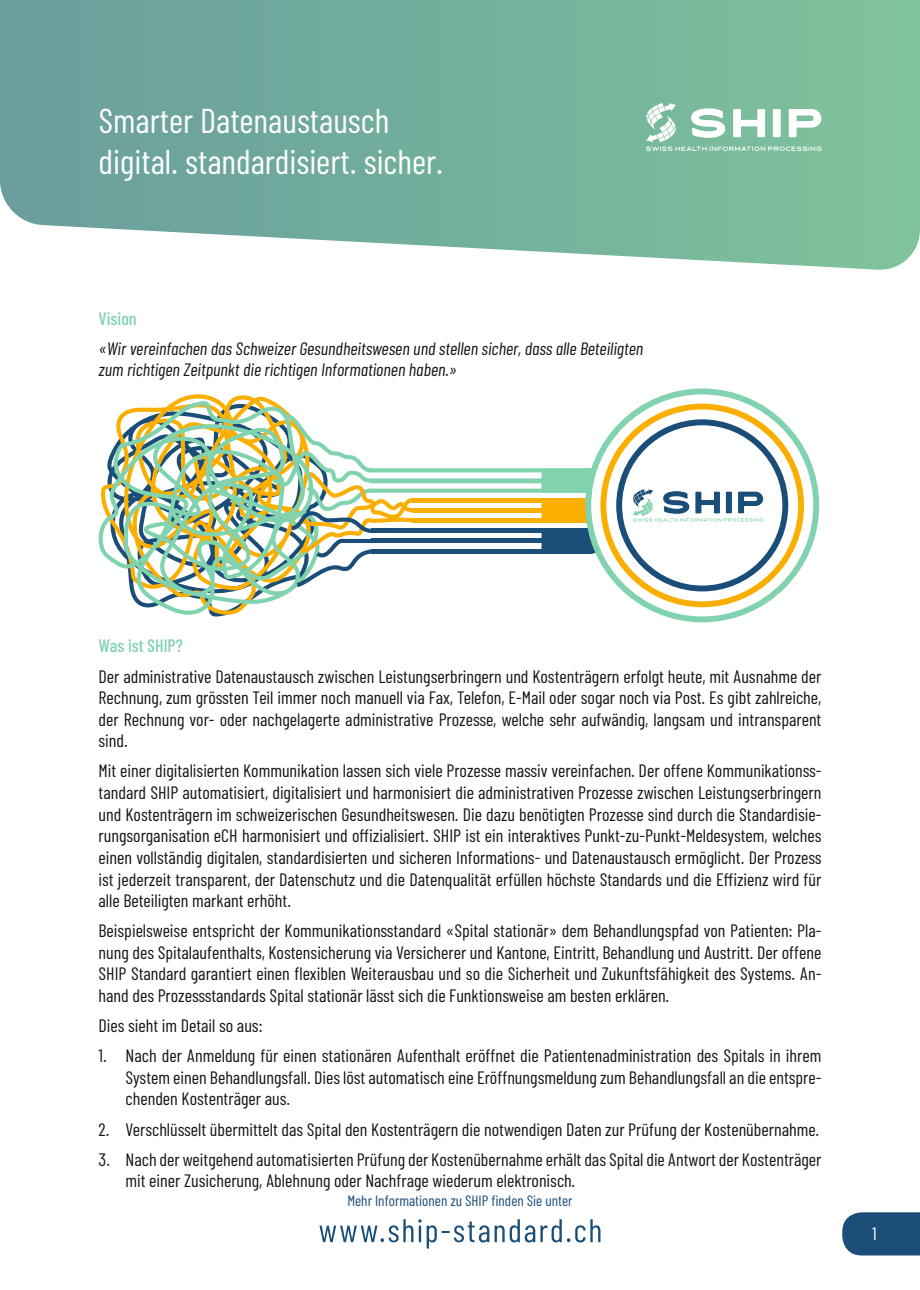
<style>
.page{position:relative;width:920px;height:1290px;background:#fff}
.page>*{position:absolute;margin:0;border:0;box-sizing:border-box;transform-origin:0 0}
.t1{font:34.5px/41.4px "Barlow Condensed";color:#fff}
.t2{font:18px/21.6px "Barlow Condensed";color:#131413;text-align:justify}
.t3{font:italic 18px/21.6px "Barlow Condensed";color:#131413}
.t4{font:500 18px "Barlow Condensed";color:#81d2af}
.t5{font:18px "Barlow Condensed";color:#fff}
.t6{font:15px "Barlow Condensed";color:#1a4d77}
</style>
<div class="page">
<svg style="left:842px;top:1212px;width:78px;height:43px;background:#26567e"></svg>
<svg style="left:0;top:0;width:920px;height:270px;background:#80b7a5"></svg>
<svg style="left:319px;top:1219px;width:281px;height:29px"></svg>
<svg style="left:646px;top:103px;width:175px;height:48px"></svg>
<svg style="left:101px;top:394px;width:312px;height:221px"></svg>
<svg style="left:369px;top:489px;width:226px;height:4px"></svg>
<div style="left:369px;top:478px;width:226px;height:5px;background:#81d2af;border-radius:2px"></div>
<svg style="left:369px;top:468px;width:226px;height:4px"></svg>
<hr style="left:412px;top:518px;width:209px;height:4px;background:#faaf00">
<hr style="left:412px;top:508px;width:209px;height:4px;background:#faaf00">
<hr style="left:412px;top:498px;width:209px;height:4px;background:#faaf00">
<hr style="left:371px;top:549px;width:222px;height:4px;background:#1a4d77">
<hr style="left:371px;top:539px;width:222px;height:4px;background:#1a4d77">
<hr style="left:371px;top:529px;width:222px;height:4px;background:#1a4d77">
<div style="left:541px;top:468px;width:93px;height:25px;background:#81d2af;border-radius:3px"></div>
<div style="left:541px;top:498px;width:93px;height:24px;background:#faaf00;border-radius:3px"></div>
<div style="left:541px;top:529px;width:93px;height:24px;background:#1a4d77;border-radius:3px"></div>
<svg style="left:585px;top:388px;width:234px;height:234px"></svg>
<svg style="left:600px;top:404px;width:204px;height:203px"></svg>
<p class="t1" style="left:99px;top:99px;width:346px">Smarter Datenaustausch digital. standardisiert. sicher.</p>
<p class="t4" style="left:99px;top:307px;width:40px">Vision</p>
<p class="t3" style="left:99px;top:337px;width:546px">«Wir vereinfachen das Schweizer Gesundheitswesen und stellen sicher, dass alle Beteiligten zum richtigen Zeitpunkt die richtigen Informationen haben.»</p>
<p class="t4" style="left:99px;top:635px;width:86px">Was ist SHIP?</p>
<p class="t2" style="left:99px;top:665px;width:724px">Der administrative Datenaustausch zwischen Leistungserbringern und Kostenträgern erfolgt heute, mit Ausnahme der Rechnung, zum grössten Teil immer noch manuell via Fax, Telefon, E-Mail oder sogar noch via Post. Es gibt zahlreiche, der Rechnung vor- oder nachgelagerte administrative Prozesse, welche sehr aufwändig, langsam und intransparent sind.</p>
<p class="t2" style="left:99px;top:760px;width:724px">Mit einer digitalisierten Kommunikation lassen sich viele Prozesse massiv vereinfachen. Der offene Kommunikationss&shy;tandard SHIP automatisiert, digitalisiert und harmonisiert die administrativen Prozesse zwischen Leistungserbringern und Kostenträgern im schweizerischen Gesundheitswesen. Die dazu benötigten Prozesse sind durch die Standardisie&shy;rungsorganisation eCH harmonisiert und offizialisiert. SHIP ist ein interaktives Punkt-zu-Punkt-Meldesystem, welches einen vollständig digitalen, standardisierten und sicheren Informations- und Datenaustausch ermöglicht. Der Prozess ist jederzeit transparent, der Datenschutz und die Datenqualität erfüllen höchste Standards und die Effizienz wird für alle Beteiligten markant erhöht.</p>
<p class="t2" style="left:99px;top:919px;width:724px">Beispielsweise entspricht der Kommunikationsstandard «Spital stationär» dem Behandlungspfad von Patienten: Pla&shy;nung des Spitalaufenthalts, Kostensicherung via Versicherer und Kantone, Eintritt, Behandlung und Austritt. Der offene SHIP Standard garantiert einen flexiblen Weiterausbau und so die Sicherheit und Zukunftsfähigkeit des Systems. An&shy;hand des Prozessstandards Spital stationär lässt sich die Funktionsweise am besten erklären.</p>
<p class="t2" style="left:99px;top:1014px;width:165px">Dies sieht im Detail so aus:</p>
<p class="t2" style="left:126px;top:1044px;width:697px;text-indent:-27px">1. Nach der Anmeldung für einen stationären Aufenthalt eröffnet die Patientenadministration des Spitals in ihrem System einen Behandlungsfall. Dies löst automatisch eine Eröffnungsmeldung zum Behandlungsfall an die entspre&shy;chenden Kostenträger aus.</p>
<p class="t2" style="left:99px;top:1118px;width:722px">2. Verschlüsselt übermittelt das Spital den Kostenträgern die notwendigen Daten zur Prüfung der Kostenübernahme.</p>
<p class="t2" style="left:126px;top:1148px;width:697px;text-indent:-27px">3. Nach der weitgehend automatisierten Prüfung der Kostenübernahme erhält das Spital die Antwort der Kostenträger mit einer Zusicherung, Ablehnung oder Nachfrage wiederum elektronisch.</p>
<p class="t6" style="left:347px;top:1192px;width:227px">Mehr Informationen zu SHIP finden Sie unter</p>
<p class="t5" style="left:872px;top:1222px;width:6px">1</p>
</div>
